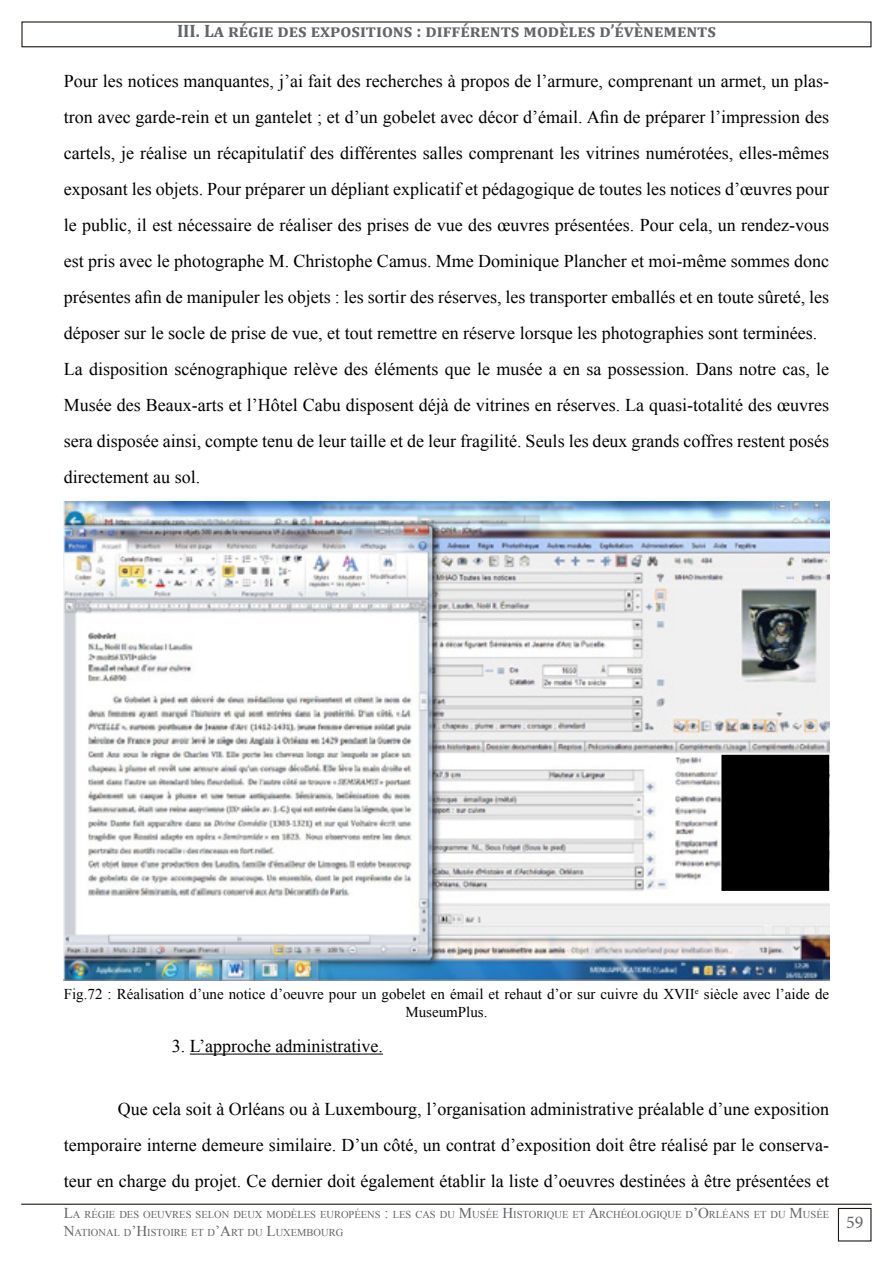
<style>
.page{position:relative;width:893px;height:1263px;background:#fff}
.page>*{position:absolute;margin:0;border:0;box-sizing:border-box;transform-origin:0 0}
.t1{font:18px/36px "Times New Roman";color:#000}
.t2{font:700 18px "Cambria";color:#636466}
.t3{font:18px "Minion Pro";color:#636466}
.t4{font:15px/18px "Times New Roman";color:#000;text-align:center}
.t5{font:10.5px/18px "Times New Roman";color:#636466}
.s1{font-size:15px}
</style>
<div class="page">
<div style="left:21px;top:21px;width:850px;height:26px;border:1px solid #1d1714"></div>
<hr style="left:21px;top:1203px;width:851px;height:2px;background:#1d1714">
<div style="left:838px;top:1208px;width:33px;height:33px;border:1px solid #1d1714"></div>
<img style="left:64px;top:502px;width:765px;height:478px">
<hr style="left:190px;top:1054px;width:193px;height:1px;background:#000">
<div style="left:722px;top:755px;width:106px;height:135px;background:#000"></div>
<div style="left:721px;top:755px;width:108px;height:136px;border:2px solid #000"></div>
<p class="t2" style="left:177px;top:18px;width:540px">III. La régie des expositions : différents modèles d’évènements</p>
<p class="t1" style="left:64px;top:63px;width:767px">Pour les notices manquantes, j’ai fait des recherches à propos de l’armure, comprenant un armet, un plas&shy;tron avec garde-rein et un gantelet ; et d’un gobelet avec décor d’émail. Afin de préparer l’impression des cartels, je réalise un récapitulatif des différentes salles comprenant les vitrines numérotées, elles-mêmes exposant les objets. Pour préparer un dépliant explicatif et pédagogique de toutes les notices d’œuvres pour le public, il est nécessaire de réaliser des prises de vue des œuvres présentées. Pour cela, un rendez-vous est pris avec le photographe M. Christophe Camus. Mme Dominique Plancher et moi-même sommes donc présentes afin de manipuler les objets : les sortir des réserves, les transporter emballés et en toute sûreté, les déposer sur le socle de prise de vue, et tout remettre en réserve lorsque les photographies sont terminées.<br>La disposition scénographique relève des éléments que le musée a en sa possession. Dans notre cas, le Musée des Beaux-arts et l’Hôtel Cabu disposent déjà de vitrines en réserves. La quasi-totalité des œuvres sera disposée ainsi, compte tenu de leur taille et de leur fragilité. Seuls les deux grands coffres restent posés directement au sol.</p>
<p class="t4" style="left:64px;top:984px;width:767px">Fig.72 : Réalisation d’une notice d’oeuvre pour un gobelet en émail et rehaut d’or sur cuivre du XVII<sup>e</sup> siècle avec l’aide de<br>MuseumPlus.</p>
<p class="t1" style="left:172px;top:1028px;width:213px">3. L’approche administrative.</p>
<p class="t1" style="left:64px;top:1091px;width:767px;text-align:justify;text-indent:54px">Que cela soit à Orléans ou à Luxembourg, l’organisation administrative préalable d’une exposition temporaire interne demeure similaire. D’un côté, un contrat d’exposition doit être réalisé par le conserva&shy;teur en charge du projet. Ce dernier doit également établir la liste d’oeuvres destinées à être présentées et</p>
<p class="t5" style="left:64px;top:1205px;width:767px"><span class="s1">L</span>A RÉGIE DES OEUVRES SELON DEUX MODÈLES EUROPÉENS <span class="s1">:</span> LES CAS DU <span class="s1">M</span>USÉE <span class="s1">H</span>ISTORIQUE ET <span class="s1">A</span>RCHÉOLOGIQUE D<span class="s1">’O</span>RLÉANS ET DU <span class="s1">M</span>USÉE<br><span class="s1">N</span>ATIONAL D<span class="s1">’H</span>ISTOIRE ET D<span class="s1">’A</span>RT DU <span class="s1">L</span>UXEMBOURG</p>
<p class="t3" style="left:846px;top:1210px;width:19px">59</p>
</div>
